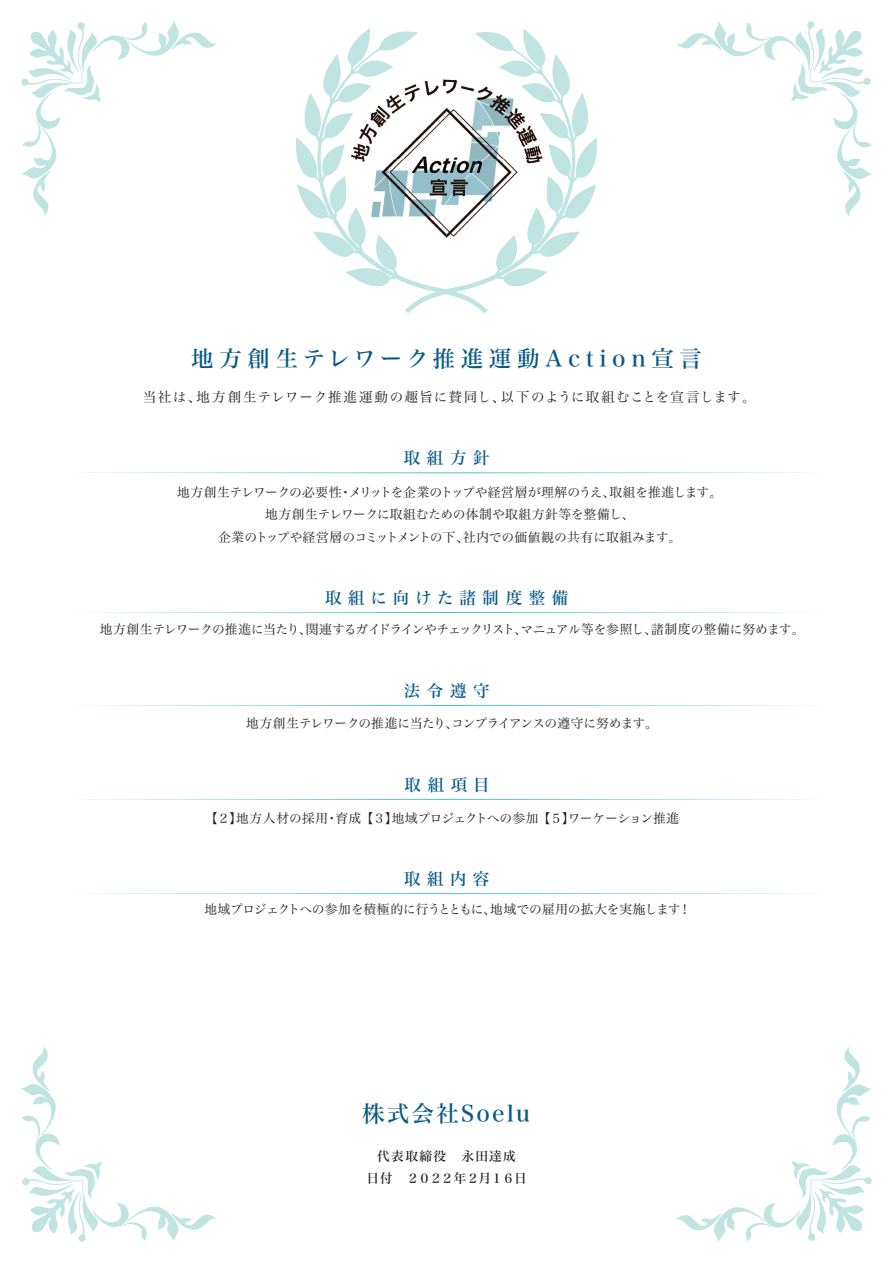
<style>
.page{position:relative;width:893px;height:1263px;background:#fff}
.page>*{position:absolute;margin:0;border:0;box-sizing:border-box;transform-origin:0 0}
.t1{font:22.5px "Hira Min Std N W5";letter-spacing:.25em;color:#075a88}
.t2{font:22.5px "Hira Min Std N W5";letter-spacing:.1em;color:#075a88}
.t3{font:16.5px "Hira Min Std N W5";letter-spacing:.4em;color:#075a88}
.t4{font:16.5px "Hira Min Std N W5";letter-spacing:.38em;color:#075a88}
.t5{font:13.5px "Hira Min Std N W3";letter-spacing:.085em;color:#231f20}
.t6{font:12.75px/22.4px "Hira Min Std N W3";letter-spacing:-.015em;color:#231f20;text-align:center}
.t7{font:12.75px "Hira Min Std N W3";letter-spacing:-.035em;color:#231f20}
.t8{font:12.75px "Hira Min Std N W3";letter-spacing:-.045em;color:#231f20}
.t9{font:12.75px/22.4px "Hira Min Std N W5";color:#231f20;text-align:center}
</style>
<div class="page">
<svg style="left:296px;top:28px;width:301px;height:286px"></svg>
<svg style="left:21px;top:21px;width:195px;height:195px"></svg>
<svg style="left:677px;top:21px;width:195px;height:195px"></svg>
<svg style="left:677px;top:1047px;width:195px;height:195px"></svg>
<svg style="left:21px;top:1047px;width:195px;height:195px"></svg>
<svg style="left:84px;top:472px;width:725px;height:1px"></svg>
<svg style="left:84px;top:612px;width:725px;height:1px"></svg>
<svg style="left:84px;top:705px;width:725px;height:1px"></svg>
<img style="left:394px;top:54px;width:105px;height:198px">
<img style="left:341px;top:54px;width:53px;height:211px">
<img style="left:499px;top:54px;width:52px;height:211px">
<img style="left:393px;top:252px;width:106px;height:13px">
<svg style="left:84px;top:893px;width:725px;height:1px"></svg>
<svg style="left:84px;top:799px;width:725px;height:1px"></svg>
<h1 class="t1" style="left:191px;top:342px;width:512px">地方創生テレワーク推進運動Action宣言</h1>
<p class="t5" style="left:143px;top:387px;width:614px">当社は、地方創生テレワーク推進運動の趣旨に賛同し、以下のように取組むことを宣言します。</p>
<p class="t3" style="left:404px;top:446px;width:87px">取組方針</p>
<p class="t6" style="left:177px;top:481px;width:547px">地方創生テレワークの必要性・メリットを企業のトップや経営層が理解のうえ、取組を推進します。地方創生テレワークに取組むための体制や取組方針等を整備し、<br>企業のトップや経営層のコミットメントの下、社内での価値観の共有に取組みます。</p>
<p class="t4" style="left:325px;top:586px;width:245px">取組に向けた諸制度整備</p>
<p class="t7" style="left:100px;top:620px;width:706px">地方創生テレワークの推進に当たり、関連するガイドラインやチェックリスト、マニュアル等を参照し、諸制度の整備に努めます。</p>
<p class="t3" style="left:404px;top:679px;width:87px">法令遵守</p>
<p class="t8" style="left:246px;top:714px;width:413px">地方創生テレワークの推進に当たり、コンプライアンスの遵守に努めます。</p>
<p class="t3" style="left:405px;top:773px;width:87px">取組項目</p>
<p class="t6" style="left:205px;top:806px;width:476px">【２】地方人材の採用・育成 【３】地域プロジェクトへの参加 【５】ワーケーション推進</p>
<p class="t3" style="left:404px;top:867px;width:87px">取組内容</p>
<p class="t6" style="left:204px;top:898px;width:488px">地域プロジェクトへの参加を積極的に行うとともに、地域での雇用の拡大を実施します！</p>
<h1 class="t2" style="left:362px;top:1097px;width:170px">株式会社Soelu</h1>
<p class="t9" style="left:366px;top:1144px;width:162px">代表取締役　永田達成<br>日付　２０２２年２月１６日</p>
</div>
